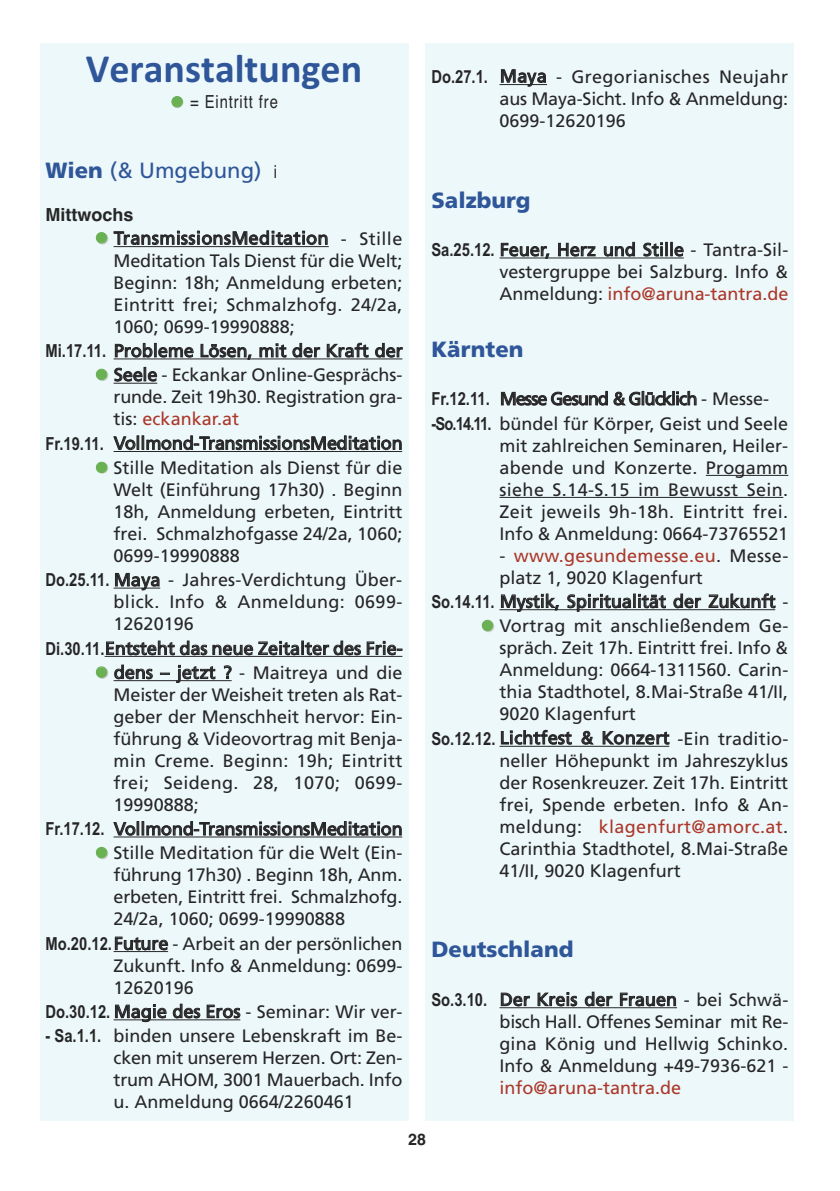
<style>
.page{position:relative;width:840px;height:1191px;background:#fff}
.page>*{position:absolute;margin:0;border:0;box-sizing:border-box;transform-origin:0 0}
.t1{font:700 40px "Calibri";color:#2f5699}
.t2{font:900 22px "Frutiger";color:#2f5699}
.t3{font:22px "Frutiger";color:#2f5699}
.t4{font:18px/22px "Frutiger";color:#272627;text-align:justify}
.t5{font:18px/22px "Frutiger";letter-spacing:.02em;color:#272627}
.t6{font:18px "Frutiger";color:#ab3729}
.t7{font:condensed 18px "Helvetica";letter-spacing:.05em;color:#272627}
.t8{font:700 18px "Helvetica";color:#272627}
.t9{font:700 16px "Helvetica";color:#272627}
.s1{font-weight:900}
.s2{font-family:"Helvetica";font-stretch:condensed;font-size:18px;color:#272627}
.s3{font-family:"Arial Narrow";font-weight:700}
.s4{color:#ab3729}
</style>
<div class="page">
<div style="left:40px;top:44px;width:368px;height:1077px;background:#edf8fa"></div>
<hr style="left:113px;top:246px;width:215px;height:1px;background:#272627">
<hr style="left:113px;top:358px;width:289px;height:1px;background:#272627">
<hr style="left:113px;top:383px;width:44px;height:1px;background:#272627">
<hr style="left:113px;top:451px;width:289px;height:1px;background:#272627">
<hr style="left:113px;top:587px;width:47px;height:1px;background:#272627">
<hr style="left:105px;top:656px;width:297px;height:1px;background:#272627">
<hr style="left:113px;top:680px;width:118px;height:1px;background:#272627">
<hr style="left:113px;top:836px;width:289px;height:1px;background:#272627">
<hr style="left:113px;top:951px;width:55px;height:1px;background:#272627">
<hr style="left:113px;top:1019px;width:127px;height:1px;background:#272627">
<div style="left:425px;top:44px;width:369px;height:1077px;background:#edf8fa"></div>
<hr style="left:499px;top:84px;width:47px;height:1px;background:#272627">
<hr style="left:499px;top:257px;width:184px;height:1px;background:#272627">
<hr style="left:705px;top:475px;width:82px;height:1px;background:#272627">
<hr style="left:499px;top:497px;width:283px;height:1px;background:#272627">
<hr style="left:499px;top:609px;width:275px;height:1px;background:#272627">
<hr style="left:499px;top:746px;width:170px;height:1px;background:#272627">
<hr style="left:499px;top:1007px;width:177px;height:1px;background:#272627">
<h1 class="t1" style="left:86px;top:45px;width:278px">Veranstaltungen</h1>
<p class="t7" style="left:190px;top:92px;width:89px">= Eintritt fre</p>
<p class="t3" style="left:45px;top:161px;width:233px"><span class="s1">Wien</span> (&amp; Umgebung) <span class="s2">i</span></p>
<p class="t8" style="left:45px;top:204px;width:89px">Mittwochs</p>
<p class="t4" style="left:113px;top:228px;width:290px">TransmissionsMeditation - Stille Meditation Tals Dienst für die Welt; Beginn: 18h; Anmeldung erbeten; Eintritt frei; Schmalzhofg. 24/2a, 1060; 0699-19990888;</p>
<p class="t4" style="left:45px;top:340px;width:358px;line-height:24.4px;text-align:right"><span class="s3">Mi.17.11.</span> Probleme Lösen, mit der Kraft der<br>Seele - Eckankar Online-Gesprächs-</p>
<p class="t4" style="left:113px;top:387px;width:290px">runde. Zeit 19h30. Registration gra&shy;tis: <span class="s4">eckankar.at</span></p>
<p class="t4" style="left:45px;top:432px;width:358px;line-height:24.6px;text-align:right"><span class="s3">Fr.19.11.</span> Vollmond-TransmissionsMeditation<br>Stille Meditation als Dienst für die</p>
<p class="t4" style="left:113px;top:480px;width:290px">Welt (Einführung 17h30) . Beginn 18h, Anmeldung erbeten, Eintritt frei. Schmalzhofgasse 24/2a, 1060; 0699-19990888</p>
<p class="t4" style="left:113px;top:570px;width:290px;text-indent:-68px"><span class="s3">Do.25.11.</span> Maya - Jahres-Verdichtung Über&shy;blick. Info &amp; Anmeldung: 0699- 12620196</p>
<p class="t4" style="left:45px;top:637px;width:358px;line-height:24.4px;text-align:right"><span class="s3">Di.30.11.</span>Entsteht das neue Zeitalter des Frie&shy;dens – jetzt ? - Maitreya und die</p>
<p class="t4" style="left:113px;top:685px;width:290px">Meister der Weisheit treten als Rat&shy;geber der Menschheit hervor: Ein&shy;führung &amp; Videovortrag mit Benja&shy;min Creme. Beginn: 19h; Eintritt frei; Seideng. 28, 1070; 0699- 19990888;</p>
<p class="t4" style="left:45px;top:818px;width:358px;line-height:24.4px;text-align:right"><span class="s3">Fr.17.12.</span> Vollmond-TransmissionsMeditation<br>Stille Meditation für die Welt (Ein-</p>
<p class="t4" style="left:113px;top:865px;width:290px">führung 17h30) . Beginn 18h, Anm. erbeten, Eintritt frei. Schmalzhofg.<br>24/2a, 1060; 0699-19990888</p>
<p class="t4" style="left:113px;top:934px;width:290px;text-indent:-68px"><span class="s3">Mo.20.12.</span>Future - Arbeit an der persönlichen Zukunft. Info &amp; Anmeldung: 0699- 12620196</p>
<p class="t4" style="left:45px;top:1002px;width:358px"><span class="s3">Do.30.12.</span> Magie des Eros - Seminar: Wir ver-</p>
<p class="t4" style="left:113px;top:1026px;width:290px;text-indent:-68px"><span class="s3">- Sa.1.1.</span> binden unsere Lebenskraft im Be&shy;cken mit unserem Herzen. Ort: Zen&shy;trum AHOM, 3001 Mauerbach. Info u. Anmeldung 0664/2260461</p>
<p class="t4" style="left:499px;top:67px;width:290px;text-indent:-68px"><span class="s3">Do.27.1.</span> Maya - Gregorianisches Neujahr aus Maya-Sicht. Info &amp; Anmeldung:<br>0699-12620196</p>
<p class="t2" style="left:431px;top:191px;width:101px">Salzburg</p>
<p class="t4" style="left:499px;top:240px;width:290px;text-indent:-68px"><span class="s3">Sa.25.12.</span> Feuer, Herz und Stille - Tantra-Sil&shy;vestergruppe bei Salzburg. Info &amp; Anmeldung: <span class="s4">info@aruna-tantra.de</span></p>
<p class="t2" style="left:431px;top:340px;width:94px">Kärnten</p>
<p class="t4" style="left:431px;top:388px;width:358px;line-height:24.6px"><span class="s3">Fr.12.11.</span> Messe Gesund &amp; Glücklich - Messe-<span class="s3">-So.14.11.</span> bündel für Körper, Geist und Seele</p>
<p class="t4" style="left:499px;top:436px;width:290px">mit zahlreichen Seminaren, Heiler&shy;abende und Konzerte. Progamm siehe S.14-S.15 im Bewusst Sein.<br>Zeit jeweils 9h-18h. Eintritt frei.<br>Info &amp; Anmeldung: 0664-73765521</p>
<p class="t5" style="left:499px;top:546px;width:290px">- <span class="s4">www.gesundemesse.eu</span>. Messe&shy;platz 1, 9020 Klagenfurt</p>
<p class="t4" style="left:431px;top:590px;width:358px;line-height:24.6px;text-align:right"><span class="s3">So.14.11.</span> Mystik, Spiritualität der Zukunft -<br>Vortrag mit anschließendem Ge-</p>
<p class="t4" style="left:499px;top:638px;width:290px">spräch. Zeit 17h. Eintritt frei. Info &amp; Anmeldung: 0664-1311560. Carin&shy;thia Stadthotel, 8.Mai-Straße 41/II, 9020 Klagenfurt</p>
<p class="t4" style="left:499px;top:728px;width:290px;text-indent:-68px"><span class="s3">So.12.12.</span> Lichtfest &amp; Konzert -Ein traditio&shy;neller Höhepunkt im Jahreszyklus der Rosenkreuzer. Zeit 17h. Eintritt frei, Spende erbeten. Info &amp; An&shy;meldung: <span class="s4">klagenfurt@amorc.at</span>.<br>Carinthia Stadthotel, 8.Mai-Straße 41/II, 9020 Klagenfurt</p>
<p class="t2" style="left:431px;top:941px;width:143px">Deutschland</p>
<p class="t4" style="left:499px;top:989px;width:290px;text-indent:-68px"><span class="s3">So.3.10.</span> Der Kreis der Frauen - bei Schwä&shy;bisch Hall. Offenes Seminar mit Re&shy;gina König und Hellwig Schinko.<br>Info &amp; Anmeldung +49-7936-621 -</p>
<p class="t6" style="left:499px;top:1080px;width:183px">info@aruna-tantra.de</p>
<p class="t9" style="left:408px;top:1130px;width:19px">28</p>
</div>
